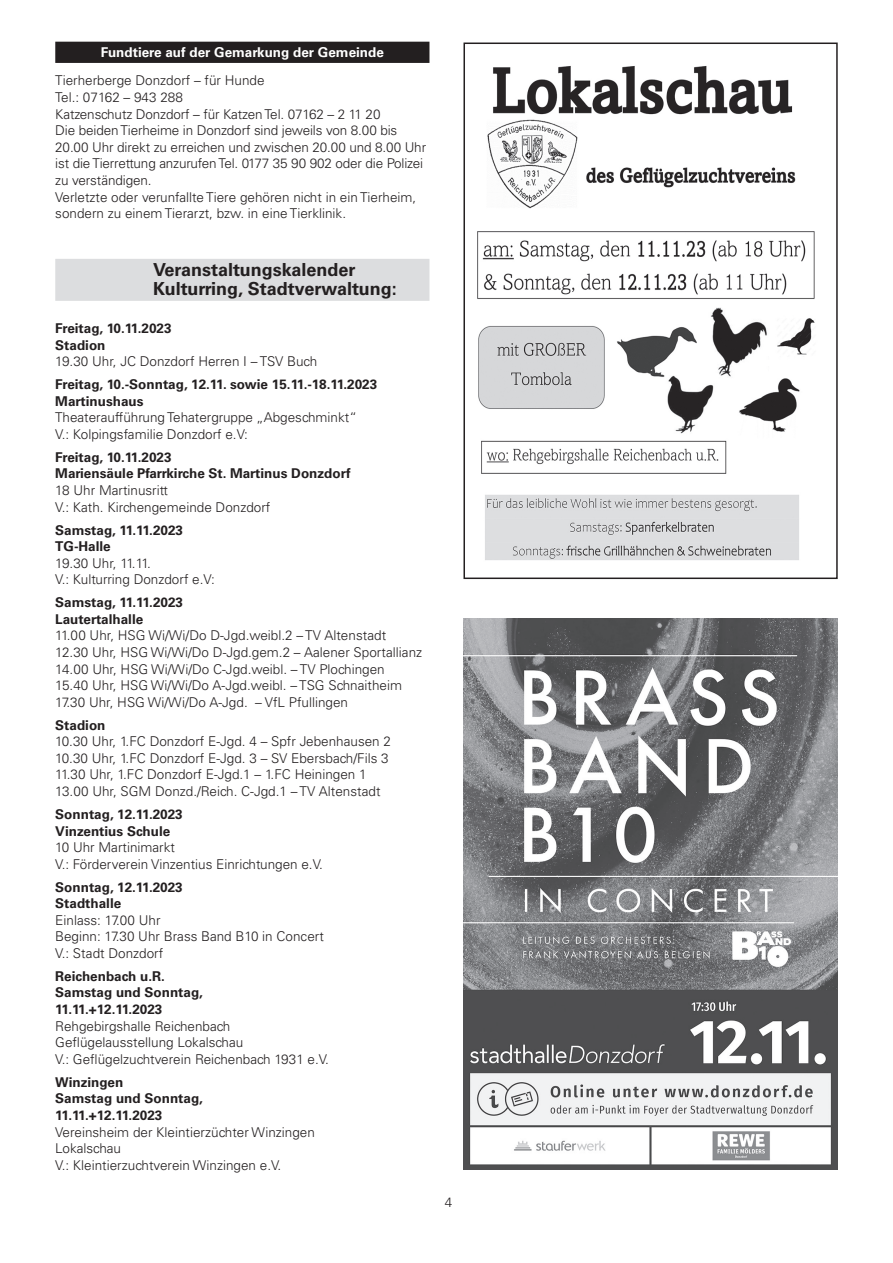
<style>
.page{position:relative;width:893px;height:1263px;background:#fff}
.page>*{position:absolute;margin:0;border:0;box-sizing:border-box;transform-origin:0 0}
.t1{font:700 18px/19.8px "Univers LT Std";color:#231f20}
.t2{font:300 13.5px/16.6px "Univers LT Std";color:#231f20}
.t3{font:700 13.5px/16.6px "Univers LT Std";color:#231f20}
.t4{font:700 13.5px "Univers LT Std";color:#fff}
</style>
<div class="page">
<div style="left:55px;top:42px;width:374px;height:21px;background:#231f20"></div>
<div style="left:55px;top:259px;width:374px;height:42px;background:#dcdddf"></div>
<img style="left:477px;top:66px;width:338px;height:494px">
<div style="left:463px;top:43px;width:375px;height:536px;border:2px solid #231f20"></div>
<img style="left:463px;top:619px;width:375px;height:550px">
<p class="t4" style="left:101px;top:44px;width:285px">Fundtiere auf der Gemarkung der Gemeinde</p>
<p class="t2" style="left:55px;top:72px;width:372px">Tierherberge Donzdorf – für Hunde<br>Tel.: 07162 – 943 288<br>Katzenschutz Donzdorf – für Katzen Tel. 07162 – 2 11 20<br>Die beiden Tierheime in Donzdorf sind jeweils von 8.00 bis 20.00 Uhr direkt zu erreichen und zwischen 20.00 und 8.00 Uhr ist die Tierrettung anzurufen Tel. 0177 35 90 902 oder die Polizei zu verständigen.<br>Verletzte oder verunfallte Tiere gehören nicht in ein Tierheim, sondern zu einem Tierarzt, bzw. in eine Tierklinik.</p>
<h1 class="t1" style="left:153px;top:259px;width:245px">Veranstaltungskalender<br>Kulturring, Stadtverwaltung:</h1>
<p class="t3" style="left:55px;top:320px;width:118px">Freitag, 10.11.2023<br>Stadion</p>
<p class="t2" style="left:55px;top:353px;width:263px">19.30 Uhr, JC Donzdorf Herren I – TSV Buch</p>
<p class="t3" style="left:55px;top:376px;width:324px">Freitag, 10.-Sonntag, 12.11. sowie 15.11.-18.11.2023<br>Martinushaus</p>
<p class="t2" style="left:55px;top:409px;width:303px">Theateraufführung Tehatergruppe „Abgeschminkt“<br>V.: Kolpingsfamilie Donzdorf e.V:</p>
<p class="t3" style="left:55px;top:449px;width:297px">Freitag, 10.11.2023<br>Mariensäule Pfarrkirche St. Martinus Donzdorf</p>
<p class="t2" style="left:55px;top:482px;width:217px">18 Uhr Martinusritt<br>V.: Kath. Kirchengemeinde Donzdorf</p>
<p class="t3" style="left:55px;top:522px;width:129px">Samstag, 11.11.2023<br>TG-Halle</p>
<p class="t2" style="left:55px;top:555px;width:161px">19.30 Uhr, 11.11.<br>V.: Kulturring Donzdorf e.V:</p>
<p class="t3" style="left:55px;top:594px;width:129px">Samstag, 11.11.2023<br>Lautertalhalle</p>
<p class="t2" style="left:55px;top:627px;width:368px">11.00 Uhr, HSG Wi/Wi/Do D-Jgd.weibl.2 – TV Altenstadt 12.30 Uhr, HSG Wi/Wi/Do D-Jgd.gem.2 – Aalener Sportallianz 14.00 Uhr, HSG Wi/Wi/Do C-Jgd.weibl. – TV Plochingen<br>15.40 Uhr, HSG Wi/Wi/Do A-Jgd.weibl. – TSG Schnaitheim 17.30 Uhr, HSG Wi/Wi/Do A-Jgd. – VfL Pfullingen</p>
<p class="t3" style="left:55px;top:717px;width:52px">Stadion</p>
<p class="t2" style="left:55px;top:733px;width:337px">10.30 Uhr, 1.FC Donzdorf E-Jgd. 4 – Spfr Jebenhausen 2<br>10.30 Uhr, 1.FC Donzdorf E-Jgd. 3 – SV Ebersbach/Fils 3<br>11.30 Uhr, 1.FC Donzdorf E-Jgd.1 – 1.FC Heiningen 1<br>13.00 Uhr, SGM Donzd./Reich. C-Jgd.1 – TV Altenstadt</p>
<p class="t3" style="left:55px;top:806px;width:129px">Sonntag, 12.11.2023<br>Vinzentius Schule</p>
<p class="t2" style="left:55px;top:839px;width:269px">10 Uhr Martinimarkt<br>V.: Förderverein Vinzentius Einrichtungen e.V.</p>
<p class="t3" style="left:55px;top:879px;width:129px">Sonntag, 12.11.2023<br>Stadthalle</p>
<p class="t2" style="left:55px;top:912px;width:270px">Einlass: 17.00 Uhr<br>Beginn: 17.30 Uhr Brass Band B10 in Concert<br>V.: Stadt Donzdorf</p>
<p class="t3" style="left:55px;top:968px;width:149px">Reichenbach u.R.<br>Samstag und Sonntag,<br>11.11.+12.11.2023</p>
<p class="t2" style="left:55px;top:1017px;width:275px">Rehgebirgshalle Reichenbach<br>Geflügelausstellung Lokalschau<br>V.: Geflügelzuchtverein Reichenbach 1931 e.V.</p>
<p class="t3" style="left:55px;top:1074px;width:149px">Winzingen<br>Samstag und Sonntag,<br>11.11.+12.11.2023</p>
<p class="t2" style="left:55px;top:1123px;width:261px">Vereinsheim der Kleintierzüchter Winzingen<br>Lokalschau<br>V.: Kleintierzuchtverein Winzingen e.V.</p>
<p class="t2" style="left:445px;top:1194px;width:9px">4</p>
</div>
